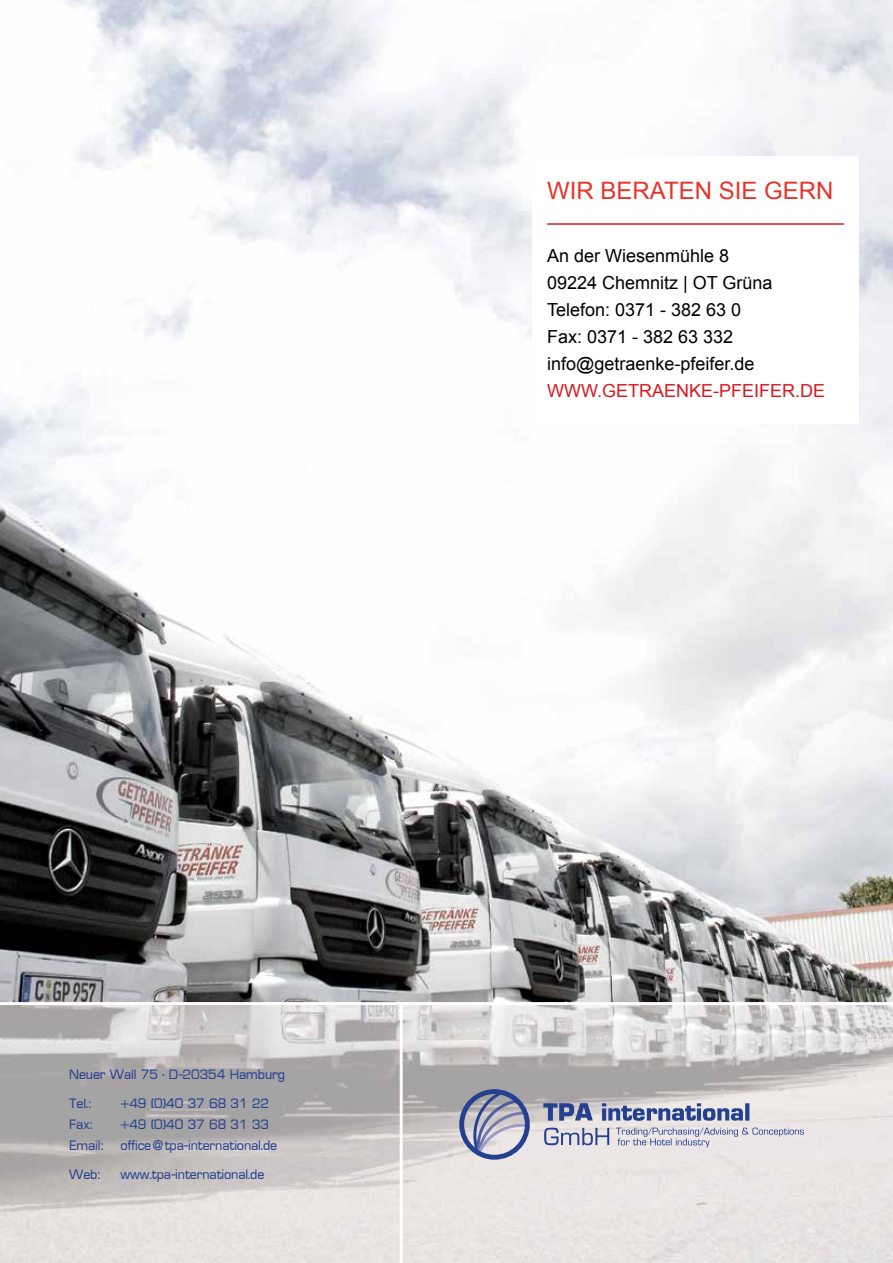
<style>
.page{position:relative;width:893px;height:1263px;background:#fff}
.page>*{position:absolute;margin:0;border:0;box-sizing:border-box;transform-origin:0 0}
.t1{font:24px "Arial";color:#e5342c}
.t2{font:18px/27px "Arial";color:#000}
.t3{font:18px "Arial";color:#d71920}
.t4{font:13.5px/28.8px "Eurasia";color:#25408f}
</style>
<div class="page">
<img style="left:0;top:0;width:893px;height:1002px">
<svg style="left:0;top:1002px;width:893px;height:261px;background:#d2cecd"></svg>
<svg style="left:544px;top:1127px;width:65px;height:18px"></svg>
<svg style="left:543px;top:1103px;width:206px;height:18px;background:#8a94b8"></svg>
<svg style="left:616px;top:1127px;width:188px;height:20px;background:#cfced9"></svg>
<svg style="left:464px;top:1091px;width:63px;height:66px;background:#a7a9bc"></svg>
<div style="left:459px;top:1089px;width:71px;height:71px;border:5px solid #25408f;border-radius:50%"></div>
<hr style="left:400px;top:1002px;width:3px;height:261px;background:#fff">
<div style="left:532px;top:156px;width:327px;height:267px;background:#fff"></div>
<hr style="left:547px;top:223px;width:297px;height:2px;background:#d71920">
<h1 class="t1" style="left:547px;top:175px;width:288px">WIR BERATEN SIE GERN</h1>
<h2 class="t2" style="left:547px;top:243px;width:227px">An der Wiesenmühle 8<br>09224 Chemnitz | OT Grüna<br>Telefon: 0371 - 382 63 0<br>Fax: 0371 - 382 63 332 info@getraenke-pfeifer.de</h2>
<h2 class="t3" style="left:547px;top:379px;width:280px">WWW.GETRAENKE-PFEIFER.DE</h2>
<p class="t4" style="left:69px;top:1060px;width:217px">Neuer Wall 75 · D-20354 Hamburg<br>Tel.:</p>
<p class="t4" style="left:121px;top:1089px;width:150px">+49 (0)40 37 68 31 22</p>
<p class="t4" style="left:69px;top:1110px;width:25px">Fax:</p>
<p class="t4" style="left:121px;top:1110px;width:150px">+49 (0)40 37 68 31 33</p>
<p class="t4" style="left:69px;top:1131px;width:36px">Email:</p>
<p class="t4" style="left:121px;top:1131px;width:158px">office@tpa-international.de</p>
<p class="t4" style="left:69px;top:1160px;width:33px">Web:</p>
<p class="t4" style="left:121px;top:1160px;width:145px">www.tpa-international.de</p>
</div>
